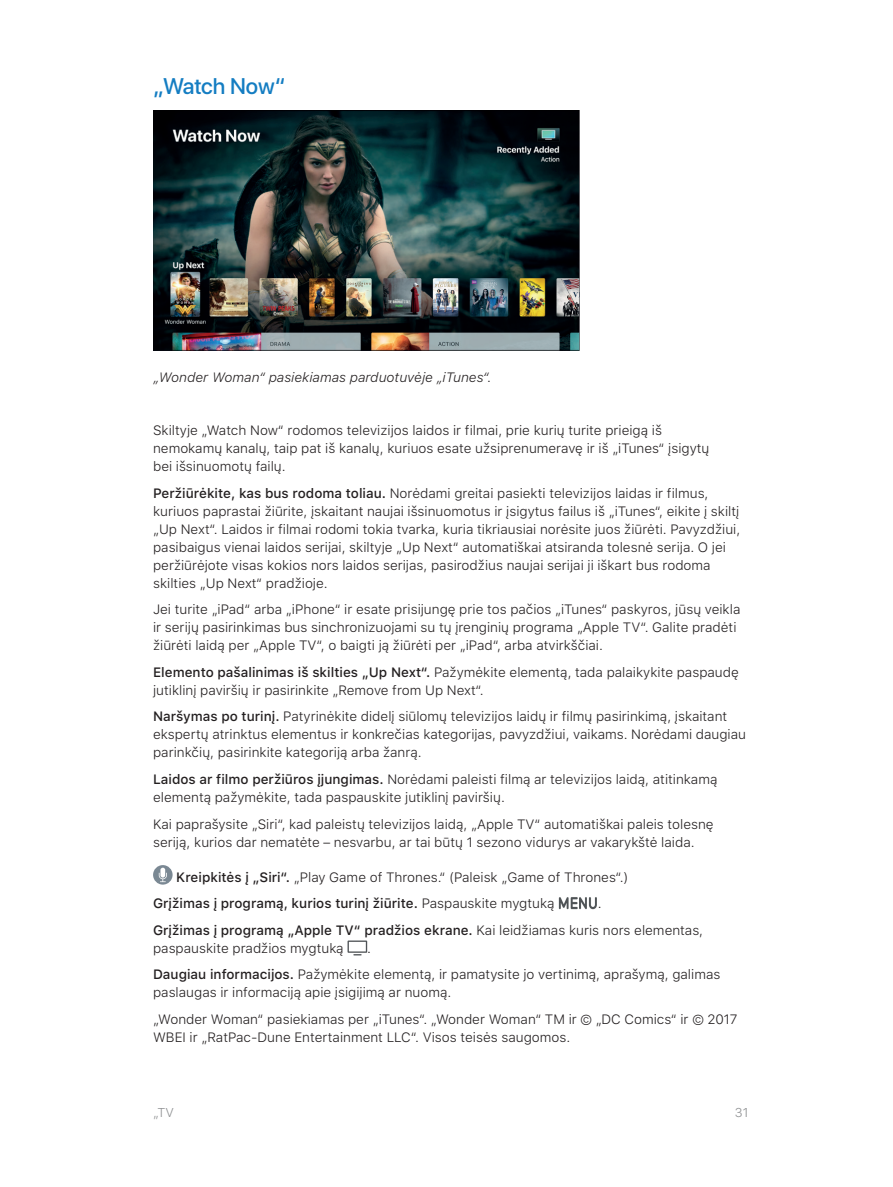
<style>
.page{position:relative;width:893px;height:1187px;background:#fff}
.page>*{position:absolute;margin:0;border:0;box-sizing:border-box;transform-origin:0 0}
.t1{font:500 22.5px "SF Pro Display";color:#147dc2}
.t2{font:300 13.5px/18px "SF Pro Text";color:#231f20}
.t3{font:500 13.5px/26.5px "SF Pro Text";color:#231f20}
.t4{font:italic 300 13.5px "SF Pro Text";color:#231f20}
.t5{font:300 12.75px "SF Pro Text";color:#8e9092}
.s1{font-weight:500}
.s2{font-weight:300}
</style>
<div class="page">
<div style="left:153px;top:865px;width:20px;height:19px;background:#7a8893;border-radius:50%"></div>
<div style="left:160px;top:867px;width:5px;height:10px;background:#fff;border-radius:2px"></div>
<svg style="left:159px;top:872px;width:8px;height:10px"></svg>
<img style="left:558px;top:897px;width:39px;height:13px">
<img style="left:347px;top:940px;width:20px;height:15px">
<img style="left:153px;top:111px;width:427px;height:239px">
<h1 class="t1" style="left:153px;top:70px;width:134px">„Watch Now“</h1>
<p class="t4" style="left:153px;top:368px;width:340px">„Wonder Woman“ pasiekiamas parduotuvėje „iTunes“.</p>
<p class="t2" style="left:153px;top:422px;width:558px">Skiltyje „Watch Now“ rodomos televizijos laidos ir filmai, prie kurių turite prieigą iš nemokamų kanalų, taip pat iš kanalų, kuriuos esate užsiprenumeravę ir iš „iTunes“ įsigytų bei išsinuomotų failų.</p>
<p class="t2" style="left:153px;top:484px;width:589px"><span class="s1">Peržiūrėkite, kas bus rodoma toliau.</span> Norėdami greitai pasiekti televizijos laidas ir filmus, kuriuos paprastai žiūrite, įskaitant naujai išsinuomotus ir įsigytus failus iš „iTunes“, eikite į skiltį „Up Next“. Laidos ir filmai rodomi tokia tvarka, kuria tikriausiai norėsite juos žiūrėti. Pavyzdžiui, pasibaigus vienai laidos serijai, skiltyje „Up Next“ automatiškai atsiranda tolesnė serija. O jei peržiūrėjote visas kokios nors laidos serijas, pasirodžius naujai serijai ji iškart bus rodoma skilties „Up Next“ pradžioje.</p>
<p class="t2" style="left:153px;top:601px;width:589px">Jei turite „iPad“ arba „iPhone“ ir esate prisijungę prie tos pačios „iTunes“ paskyros, jūsų veikla ir serijų pasirinkimas bus sinchronizuojami su tų įrenginių programa „Apple TV“. Galite pradėti žiūrėti laidą per „Apple TV“, o baigti ją žiūrėti per „iPad“, arba atvirkščiai.</p>
<p class="t2" style="left:153px;top:663px;width:587px"><span class="s1">Elemento pašalinimas iš skilties „Up Next“.</span> Pažymėkite elementą, tada palaikykite paspaudę jutiklinį paviršių ir pasirinkite „Remove from Up Next“.</p>
<p class="t2" style="left:153px;top:708px;width:594px"><span class="s1">Naršymas po turinį.</span> Patyrinėkite didelį siūlomų televizijos laidų ir filmų pasirinkimą, įskaitant ekspertų atrinktus elementus ir konkrečias kategorijas, pavyzdžiui, vaikams. Norėdami daugiau parinkčių, pasirinkite kategoriją arba žanrą.</p>
<p class="t2" style="left:153px;top:770px;width:566px"><span class="s1">Laidos ar filmo peržiūros įjungimas.</span> Norėdami paleisti filmą ar televizijos laidą, atitinkamą elementą pažymėkite, tada paspauskite jutiklinį paviršių.</p>
<p class="t2" style="left:153px;top:815px;width:562px">Kai paprašysite „Siri“, kad paleistų televizijos laidą, „Apple TV“ automatiškai paleis tolesnę seriją, kurios dar nematėte – nesvarbu, ar tai būtų 1 sezono vidurys ar vakarykštė laida.</p>
<p class="t2" style="left:153px;top:864px;width:477px;line-height:26.5px;text-indent:23px"><span class="s1">Kreipkitės į „Siri“.</span> „Play Game of Thrones.“ (Paleisk „Game of Thrones“.)<br><span class="s1">Grįžimas į programą, kurios turinį žiūrite.</span> Paspauskite mygtuką</p>
<p class="t3" style="left:153px;top:890px;width:552px;text-indent:445px"><span class="s2">.<br></span>Grįžimas į programą „Apple TV“ pradžios ekrane. <span class="s2">Kai leidžiamas kuris nors elementas,</span></p>
<p class="t2" style="left:153px;top:939px;width:192px">paspauskite pradžios mygtuką</p>
<p class="t2" style="left:153px;top:935px;width:569px;line-height:26.5px;text-indent:214px">.<br><span class="s1">Daugiau informacijos.</span> Pažymėkite elementą, ir pamatysite jo vertinimą, aprašymą, galimas</p>
<p class="t2" style="left:153px;top:979px;width:586px;line-height:26.5px">paslaugas ir informaciją apie įsigijimą ar nuomą.<br>„Wonder Woman“ pasiekiamas per „iTunes“. „Wonder Woman“ TM ir © „DC Comics“ ir © 2017</p>
<p class="t2" style="left:153px;top:1028px;width:419px">WBEI ir „RatPac-Dune Entertainment LLC“. Visos teisės saugomos.</p>
<p class="t5" style="left:153px;top:1103px;width:22px">„TV</p>
<p class="t5" style="left:735px;top:1103px;width:15px">31</p>
</div>
